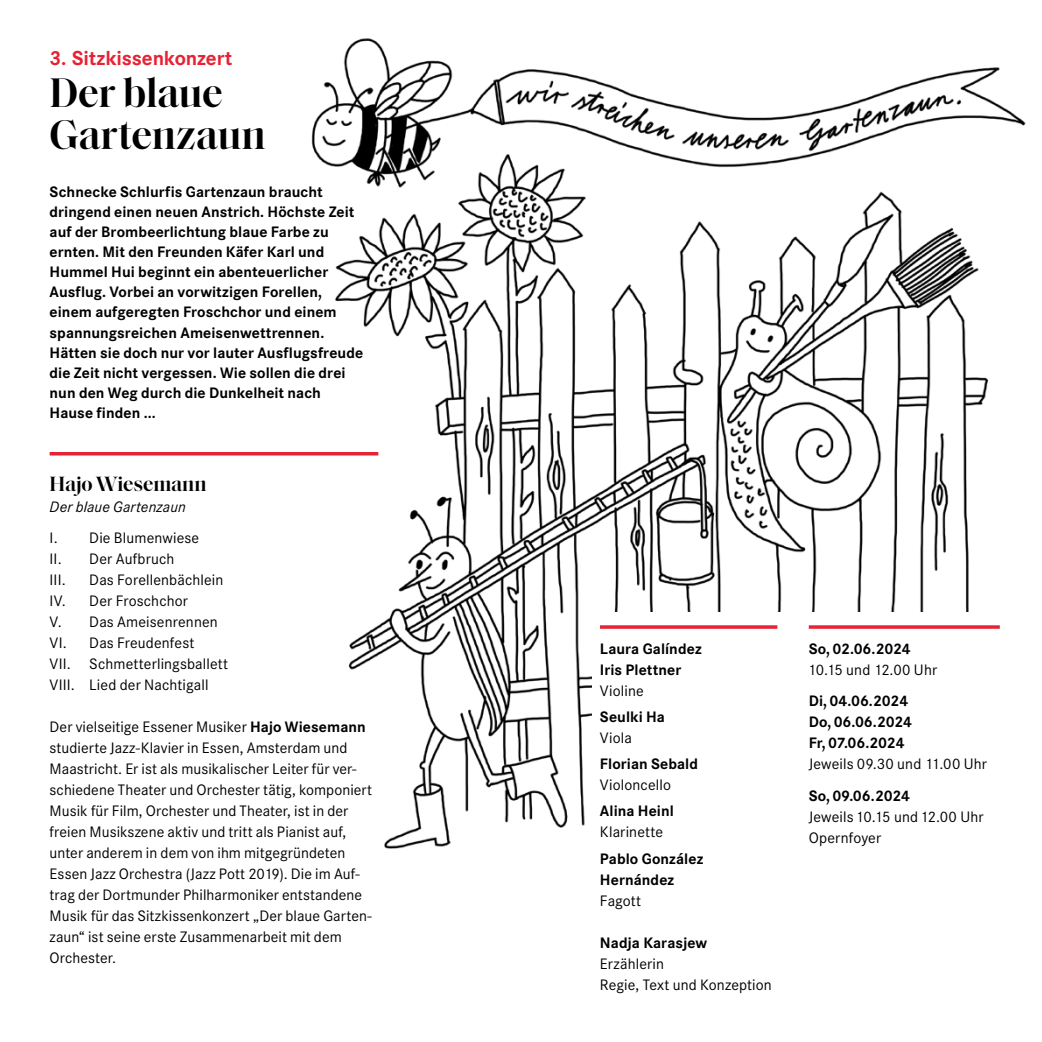
<style>
.page{position:relative;width:1042px;height:1042px;background:#fff}
.page>*{position:absolute;margin:0;border:0;box-sizing:border-box;transform-origin:0 0}
.t1{font:600 42px "Saol Display";letter-spacing:-.01em;color:#000}
.t2{font:700 21px "Corporate S";letter-spacing:-.005em;color:#e62335}
.Komponist_12pt{font:600 21px "Saol Display";letter-spacing:-.005em;color:#000}
.Stück_9pt{font:15.75px/21px "Corporate S";letter-spacing:.005em;color:#000}
.Komponist_12pt-2{font:700 15.75px/20.1px "Corporate S";letter-spacing:.005em;color:#000}
.Fließtext{font:700 15.75px/21px "Corporate S";letter-spacing:.005em;color:#000}
.Fließtext-2{font:15.75px/21px "Corporate S";letter-spacing:.01em;color:#000}
.Fließtext-3{font:15.75px "Corporate S Pro";letter-spacing:.01em;color:#000}
.Fließtext-4{font:700 15.75px "Corporate S Pro";letter-spacing:-.01em;color:#000}
.Stück_9pt-2{font:italic 15.75px "Corporate S";letter-spacing:.01em;color:#000}
.s1{font-weight:700}
</style>
<div class="page">
<img style="left:267px;top:38px;width:759px;height:811px">
<hr style="left:50px;top:452px;width:328px;height:3px;background:#e62335">
<div style="left:592px;top:612px;width:450px;height:306px;background:#fff"></div>
<svg style="left:600px;top:625px;width:177px;height:4px"></svg>
<svg style="left:809px;top:625px;width:191px;height:4px"></svg>
<p class="t2" style="left:50px;top:46px;width:184px">3. Sitzkissenkonzert</p>
<p class="t1" style="left:50px;top:62px;width:175px">Der blaue</p>
<p class="t1" style="left:50px;top:104px;width:218px">Gartenzaun</p>
<p class="Komponist_12pt-2" style="left:50px;top:182px;width:315px">Schnecke Schlurfis Gartenzaun braucht dringend einen neuen Anstrich. Höchste Zeit auf der Brombeerlichtung blaue Farbe zu ernten. Mit den Freunden Käfer Karl und Hummel Hui beginnt ein abenteuerlicher Ausflug. Vorbei an vorwitzigen Forellen, einem aufgeregten Froschchor und einem spannungsreichen Ameisenwettrennen.<br>Hätten sie doch nur vor lauter Ausflugsfreude die Zeit nicht vergessen. Wie sollen die drei nun den Weg durch die Dunkelheit nach Hause finden ...</p>
<p class="Komponist_12pt" style="left:50px;top:468px;width:158px">Hajo Wiesemann</p>
<p class="Stück_9pt-2" style="left:50px;top:496px;width:138px">Der blaue Gartenzaun</p>
<p class="Stück_9pt" style="left:50px;top:527px;width:151px">I. Die Blumenwiese</p>
<p class="Stück_9pt" style="left:50px;top:548px;width:126px">II. Der Aufbruch</p>
<p class="Stück_9pt" style="left:50px;top:569px;width:18px">III.</p>
<p class="Stück_9pt" style="left:89px;top:569px;width:136px">Das Forellenbächlein</p>
<p class="Stück_9pt" style="left:50px;top:590px;width:140px">IV. Der Froschchor</p>
<p class="Stück_9pt" style="left:50px;top:611px;width:170px">V. Das Ameisenrennen</p>
<p class="Stück_9pt" style="left:50px;top:632px;width:146px">VI. Das Freudenfest</p>
<p class="Stück_9pt" style="left:50px;top:653px;width:180px">VII. Schmetterlingsballett</p>
<p class="Stück_9pt" style="left:50px;top:674px;width:160px">VIII. Lied der Nachtigall</p>
<p class="Stück_9pt" style="left:50px;top:716px;width:324px">Der vielseitige Essener Musiker <span class="s1">Hajo Wiesemann </span>studierte Jazz-Klavier in Essen, Amsterdam und Maastricht. Er ist als musikalischer Leiter für ver&shy;schiedene Theater und Orchester tätig, komponiert Musik für Film, Orchester und Theater, ist in der freien Musikszene aktiv und tritt als Pianist auf, unter anderem in dem von ihm mitgegründeten Essen Jazz Orchestra (Jazz Pott 2019). Die im Auf&shy;trag der Dortmunder Philharmoniker entstandene Musik für das Sitzkissenkonzert „Der blaue Garten&shy;zaun“ ist seine erste Zusammenarbeit mit dem Orchester.</p>
<p class="Fließtext" style="left:600px;top:638px;width:103px">Laura Galíndez<br>Iris Plettner</p>
<p class="Fließtext-2" style="left:600px;top:680px;width:45px">Violine</p>
<p class="Fließtext" style="left:600px;top:706px;width:67px">Seulki Ha</p>
<p class="Fließtext-2" style="left:600px;top:727px;width:33px">Viola</p>
<p class="Fließtext" style="left:600px;top:753px;width:100px">Florian Sebald</p>
<p class="Fließtext-2" style="left:600px;top:774px;width:73px">Violoncello</p>
<p class="Fließtext" style="left:600px;top:801px;width:75px">Alina Heinl</p>
<p class="Fließtext-2" style="left:600px;top:821px;width:65px">Klarinette</p>
<p class="Fließtext" style="left:600px;top:848px;width:105px">Pablo González<br>Hernández</p>
<p class="Fließtext-2" style="left:600px;top:890px;width:43px">Fagott</p>
<p class="Fließtext" style="left:600px;top:932px;width:109px">Nadja Karasjew</p>
<p class="Fließtext-2" style="left:600px;top:953px;width:173px">Erzählerin<br>Regie, Text und Konzeption</p>
<p class="Fließtext-4" style="left:809px;top:636px;width:104px">So,02.06. 2024</p>
<p class="Fließtext-3" style="left:808px;top:658px;width:131px">10.15 und 12.00 Uhr</p>
<p class="Fließtext-4" style="left:809px;top:688px;width:101px">Di, 04.06. 2024</p>
<p class="Fließtext-4" style="left:809px;top:709px;width:105px">Do, 06.06. 2024</p>
<p class="Fließtext-4" style="left:809px;top:730px;width:97px">Fr, 07.06. 2024</p>
<p class="Fließtext-3" style="left:809px;top:752px;width:180px">Jeweils 09.30 und 11.00 Uhr</p>
<p class="Fließtext-4" style="left:809px;top:783px;width:103px">So, 09.06. 2024</p>
<p class="Fließtext-3" style="left:809px;top:805px;width:176px">Jeweils 10.15 und 12.00 Uhr</p>
<p class="Fließtext-3" style="left:809px;top:826px;width:74px">Opernfoyer</p>
</div>
